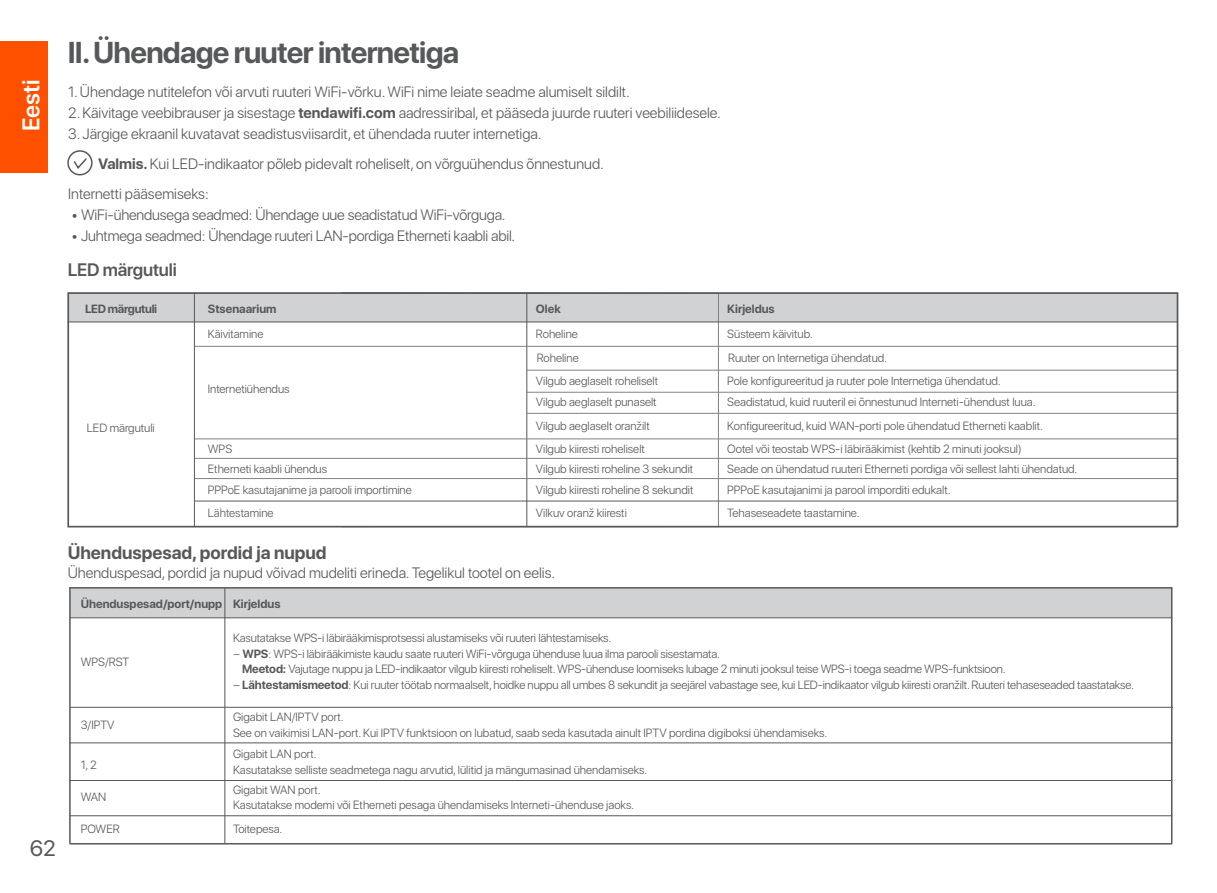
<style>
.page{position:relative;width:1217px;height:893px;background:#fff}
.page>*{position:absolute;margin:0;border:0;box-sizing:border-box;transform-origin:0 0}
.t1{font:700 30px "SF Pro Display";letter-spacing:-.025em;color:#57585a}
.t2{font:600 24px "SF Pro Display";color:#fff}
.t3{font:22.2px "SF Pro Display";color:#59595b}
.t4{font:700 18px "SF Pro Display";color:#57585a}
.t5{font:600 18px "SF Pro Display";letter-spacing:-.01em;color:#57585a}
.t6{font:300 15px "SF Pro Display";color:#57585a}
.t7{font:300 12px/15.9px "SF Pro Display";color:#57585a}
.t8{font:700 12px "SF Pro Display";color:#57585a}
.t9{font:700 12px "SF Pro Display";letter-spacing:-.025em;color:#57585a}
.s1{font-weight:700}
</style>
<div class="page">
<div style="left:0;top:42px;width:47px;height:131px;background:#ff5000"></div>
<div style="left:67px;top:150px;width:26px;height:25px;border:2px solid #57585a;border-radius:50%"></div>
<svg style="left:73px;top:158px;width:14px;height:11px"></svg>
<svg style="left:67px;top:292px;width:1111px;height:236px"></svg>
<div style="left:70px;top:588px;width:107px;height:30px;background:#d1d2d4"></div>
<div style="left:177px;top:588px;width:994px;height:30px;background:#d1d2d4"></div>
<hr style="left:69px;top:587px;width:1102px;height:2px;background:#57585a">
<hr style="left:69px;top:587px;width:2px;height:256px;background:#57585a">
<hr style="left:224px;top:588px;width:1px;height:255px;background:#57585a">
<hr style="left:1170px;top:587px;width:2px;height:256px;background:#57585a">
<hr style="left:69px;top:843px;width:1102px;height:1px;background:#57585a">
<hr style="left:69px;top:742px;width:1102px;height:1px;background:#57585a">
<hr style="left:69px;top:780px;width:1102px;height:1px;background:#57585a">
<hr style="left:69px;top:815px;width:1102px;height:1px;background:#57585a">
<hr style="left:70px;top:707px;width:1102px;height:1px;background:#57585a">
<hr style="left:69px;top:617px;width:1102px;height:1px;background:#57585a">
<h2 class="t2" style="left:14px;top:131px;width:53px;rotate:-90deg">Eesti</h2>
<h3 class="t3" style="left:30px;top:831px;width:27px">62</h3>
<h1 class="t1" style="left:68px;top:36px;width:393px">II. Ühendage ruuter internetiga</h1>
<p class="t6" style="left:68px;top:81px;width:563px">1. Ühendage nutitelefon või arvuti ruuteri WiFi-võrku. WiFi nime leiate seadme alumiselt sildilt.</p>
<p class="t6" style="left:68px;top:102px;width:654px">2. Käivitage veebibrauser ja sisestage <span class="s1">tendawifi.com</span> aadressiribal, et pääseda juurde ruuteri veebiliidesele.</p>
<p class="t6" style="left:68px;top:123px;width:474px">3. Järgige ekraanil kuvatavat seadistusviisardit, et ühendada ruuter internetiga.</p>
<p class="t6" style="left:98px;top:153px;width:507px"><span class="s1">Valmis.</span> Kui LED-indikaator põleb pidevalt roheliselt, on võrguühendus õnnestunud.</p>
<p class="t6" style="left:68px;top:183px;width:142px">Internetti pääsemiseks:</p>
<p class="t6" style="left:71px;top:204px;width:436px">• WiFi-ühendusega seadmed: Ühendage uue seadistatud WiFi-võrguga.</p>
<p class="t6" style="left:71px;top:225px;width:445px">• Juhtmega seadmed: Ühendage ruuteri LAN-pordiga Etherneti kaabli abil.</p>
<h3 class="t5" style="left:68px;top:257px;width:110px">LED märgutuli</h3>
<p class="t9" style="left:85px;top:301px;width:73px">LED märgutuli</p>
<p class="t8" style="left:208px;top:301px;width:70px">Stsenaarium</p>
<p class="t8" style="left:536px;top:301px;width:26px">Olek</p>
<p class="t8" style="left:727px;top:301px;width:49px">Kirjeldus</p>
<p class="t7" style="left:208px;top:326px;width:57px">Käivitamine</p>
<p class="t7" style="left:536px;top:326px;width:43px">Roheline</p>
<p class="t7" style="left:727px;top:326px;width:87px">Süsteem käivitub.</p>
<p class="t7" style="left:87px;top:421px;width:69px">LED märgutuli</p>
<p class="t7" style="left:208px;top:381px;width:83px">Internetiühendus</p>
<p class="t7" style="left:536px;top:350px;width:43px">Roheline</p>
<p class="t7" style="left:728px;top:350px;width:160px">Ruuter on Internetiga ühendatud.</p>
<p class="t7" style="left:536px;top:373px;width:124px">Vilgub aeglaselt roheliselt</p>
<p class="t7" style="left:727px;top:373px;width:275px">Pole konfigureeritud ja ruuter pole Internetiga ühendatud.</p>
<p class="t7" style="left:536px;top:394px;width:122px">Vilgub aeglaselt punaselt</p>
<p class="t7" style="left:727px;top:394px;width:310px">Seadistatud, kuid ruuteril ei õnnestunud Interneti-ühendust luua.</p>
<p class="t7" style="left:536px;top:418px;width:115px">Vilgub aeglaselt oranžilt</p>
<p class="t7" style="left:727px;top:418px;width:317px">Konfigureeritud, kuid WAN-porti pole ühendatud Etherneti kaablit.</p>
<p class="t7" style="left:208px;top:439px;width:121px;line-height:19.5px">WPS<br>Etherneti kaabli ühendus</p>
<p class="t7" style="left:208px;top:482px;width:205px">PPPoE kasutajanime ja parooli importimine</p>
<p class="t7" style="left:536px;top:482px;width:159px">Vilgub kiiresti roheline 8 sekundit</p>
<p class="t7" style="left:536px;top:441px;width:110px">Vilgub kiiresti roheliselt</p>
<p class="t7" style="left:727px;top:441px;width:296px">Ootel või teostab WPS-i läbirääkimist (kehtib 2 minuti jooksul)</p>
<p class="t7" style="left:536px;top:461px;width:159px">Vilgub kiiresti roheline 3 sekundit</p>
<p class="t7" style="left:727px;top:458px;width:352px;line-height:21.3px">Seade on ühendatud ruuteri Etherneti pordiga või sellest lahti ühendatud.<br>PPPoE kasutajanimi ja parool imporditi edukalt.</p>
<p class="t7" style="left:208px;top:505px;width:67px">Lähtestamine</p>
<p class="t7" style="left:536px;top:505px;width:92px">Vilkuv oranž kiiresti</p>
<p class="t7" style="left:727px;top:505px;width:134px">Tehaseseadete taastamine.</p>
<h3 class="t4" style="left:68px;top:542px;width:260px">Ühenduspesad, pordid ja nupud</h3>
<p class="t8" style="left:81px;top:597px;width:201px">Ühenduspesad/port/nupp Kirjeldus</p>
<p class="t6" style="left:68px;top:562px;width:488px">Ühenduspesad, pordid ja nupud võivad mudeliti erineda. Tegelikul tootel on eelis.</p>
<p class="t7" style="left:81px;top:654px;width:50px">WPS/RST</p>
<p class="t7" style="left:81px;top:717px;width:35px">3/IPTV</p>
<p class="t7" style="left:81px;top:757px;width:17px">1, 2</p>
<p class="t7" style="left:233px;top:630px;width:379px">Kasutatakse WPS-i läbirääkimisprotsessi alustamiseks või ruuteri lähtestamiseks.</p>
<p class="t7" style="left:233px;top:646px;width:488px">− <span class="s1">WPS</span>: WPS-i läbirääkimiste kaudu saate ruuteri WiFi-võrguga ühenduse luua ilma parooli sisestamata.</p>
<p class="t7" style="left:242px;top:661px;width:764px"><span class="s1">Meetod:</span> Vajutage nuppu ja LED-indikaator vilgub kiiresti roheliselt. WPS-ühenduse loomiseks lubage 2 minuti jooksul teise WPS-i toega seadme WPS-funktsioon.</p>
<p class="t7" style="left:233px;top:677px;width:902px">− <span class="s1">Lähtestamismeetod</span>: Kui ruuter töötab normaalselt, hoidke nuppu all umbes 8 sekundit ja seejärel vabastage see, kui LED-indikaator vilgub kiiresti oranžilt. Ruuteri tehaseseaded taastatakse.</p>
<p class="t7" style="left:233px;top:709px;width:595px">Gigabit LAN/IPTV port.<br>See on vaikimisi LAN-port. Kui IPTV funktsioon on lubatud, saab seda kasutada ainult IPTV pordina digiboksi ühendamiseks.</p>
<p class="t7" style="left:233px;top:746px;width:415px">Gigabit LAN port.<br>Kasutatakse selliste seadmetega nagu arvutid, lülitid ja mängumasinad ühendamiseks.</p>
<p class="t7" style="left:233px;top:782px;width:402px">Gigabit WAN port.<br>Kasutatakse modemi või Etherneti pesaga ühendamiseks Interneti-ühenduse jaoks.</p>
<p class="t7" style="left:81px;top:789px;width:27px">WAN</p>
<p class="t7" style="left:81px;top:821px;width:40px">POWER</p>
<p class="t7" style="left:233px;top:821px;width:51px">Toitepesa.</p>
</div>
